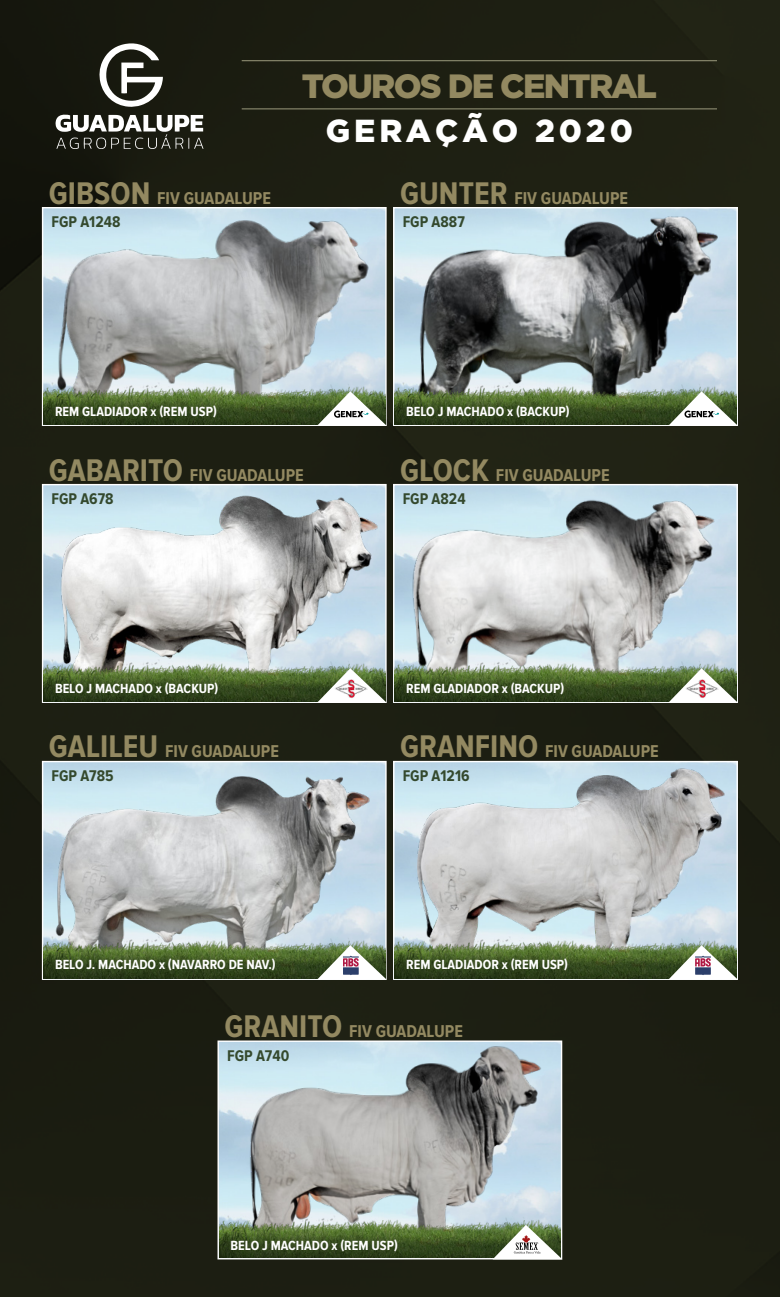
<style>
.page{position:relative;width:780px;height:1297px;background:#1d1e12}
.page>*{position:absolute;margin:0;border:0;box-sizing:border-box;transform-origin:0 0}
.t1{font:900 33.62px "Gotham";letter-spacing:-.05em;color:#938961}
.t2{font:900 31.88px "Gotham";letter-spacing:.125em;color:#fff}
.t3{font:700 17.75px "Proxima Nova Cond";color:#938961}
.t4{font:700 16.12px "Proxima Nova Cond";color:#34492d}
.t5{font:700 13.75px "Proxima Nova Cond";color:#fff}
.s1{font-size:32.5px}
</style>
<div class="page">
<hr style="left:242px;top:108px;width:475px;height:1px;background:#9b9a7d">
<hr style="left:242px;top:60px;width:475px;height:1px;background:#9b9a7d">
<svg style="left:99px;top:42px;width:64px;height:65px"></svg>
<svg style="left:56px;top:114px;width:147px;height:35px"></svg>
<img style="left:395px;top:763px;width:340px;height:162px">
<div style="left:393px;top:761px;width:344px;height:219px;border:1px solid #fff"></div>
<img style="left:414px;top:764px;width:313px;height:161px">
<img style="left:394px;top:925px;width:342px;height:53px">
<svg style="left:668px;top:945px;width:70px;height:35px"></svg>
<img style="left:44px;top:763px;width:340px;height:162px">
<div style="left:42px;top:761px;width:344px;height:219px;border:1px solid #fff"></div>
<img style="left:53px;top:773px;width:320px;height:152px">
<img style="left:43px;top:925px;width:342px;height:53px">
<svg style="left:317px;top:945px;width:70px;height:35px"></svg>
<img style="left:219px;top:1042px;width:341px;height:163px">
<div style="left:217px;top:1040px;width:345px;height:219px;border:1px solid #fff"></div>
<img style="left:245px;top:1043px;width:299px;height:162px">
<img style="left:219px;top:1205px;width:341px;height:53px">
<svg style="left:492px;top:1225px;width:70px;height:34px"></svg>
<img style="left:395px;top:486px;width:340px;height:162px">
<div style="left:393px;top:484px;width:344px;height:219px;border:1px solid #fff"></div>
<img style="left:409px;top:495px;width:309px;height:153px">
<img style="left:394px;top:648px;width:342px;height:53px">
<svg style="left:668px;top:668px;width:70px;height:35px"></svg>
<img style="left:685px;top:677px;width:33px;height:23px">
<img style="left:44px;top:486px;width:340px;height:162px">
<div style="left:42px;top:484px;width:344px;height:219px;border:1px solid #fff"></div>
<img style="left:57px;top:491px;width:323px;height:157px">
<img style="left:43px;top:648px;width:342px;height:53px">
<svg style="left:317px;top:668px;width:70px;height:35px"></svg>
<img style="left:334px;top:677px;width:33px;height:23px">
<img style="left:44px;top:209px;width:340px;height:162px">
<div style="left:42px;top:207px;width:344px;height:219px;border:1px solid #fff"></div>
<img style="left:53px;top:210px;width:330px;height:161px">
<img style="left:43px;top:371px;width:342px;height:53px">
<svg style="left:317px;top:391px;width:70px;height:35px"></svg>
<img style="left:395px;top:209px;width:340px;height:162px">
<div style="left:393px;top:207px;width:344px;height:219px;border:1px solid #fff"></div>
<img style="left:404px;top:210px;width:325px;height:161px">
<img style="left:394px;top:371px;width:342px;height:53px">
<svg style="left:668px;top:391px;width:70px;height:35px"></svg>
<p class="t3" style="left:49px;top:188px;width:223px"><span class="s1">GIBSON</span> FIV GUADALUPE</p>
<p class="t4" style="left:51px;top:213px;width:70px">FGP A1248</p>
<h1 class="t1" style="left:301px;top:67px;width:357px">TOUROS DE CENTRAL</h1>
<h2 class="t2" style="left:326px;top:112px;width:309px">GERAÇÃO 2020</h2>
<p class="t3" style="left:400px;top:188px;width:229px"><span class="s1">GUNTER</span> FIV GUADALUPE</p>
<p class="t4" style="left:402px;top:213px;width:64px">FGP A887</p>
<p class="t5" style="left:55px;top:404px;width:163px">REM GLADIADOR x (REM USP)</p>
<p class="t5" style="left:406px;top:404px;width:165px">BELO J MACHADO x (BACKUP)</p>
<p class="t3" style="left:49px;top:465px;width:256px"><span class="s1">GABARITO</span> FIV GUADALUPE</p>
<p class="t3" style="left:400px;top:465px;width:211px"><span class="s1">GLOCK</span> FIV GUADALUPE</p>
<p class="t4" style="left:51px;top:490px;width:64px">FGP A678</p>
<p class="t4" style="left:402px;top:490px;width:64px">FGP A824</p>
<p class="t5" style="left:55px;top:681px;width:165px">BELO J MACHADO x (BACKUP)</p>
<p class="t5" style="left:406px;top:681px;width:160px">REM GLADIADOR x (BACKUP)</p>
<p class="t3" style="left:49px;top:742px;width:231px"><span class="s1">GALILEU</span> FIV GUADALUPE</p>
<p class="t3" style="left:400px;top:742px;width:260px"><span class="s1">GRANFINO</span> FIV GUADALUPE</p>
<p class="t4" style="left:51px;top:767px;width:64px">FGP A785</p>
<p class="t4" style="left:402px;top:767px;width:68px">FGP A1216</p>
<p class="t5" style="left:55px;top:957px;width:222px">BELO J. MACHADO x (NAVARRO DE NAV.)</p>
<p class="t5" style="left:406px;top:957px;width:163px">REM GLADIADOR x (REM USP)</p>
<p class="t3" style="left:224px;top:1021px;width:240px"><span class="s1">GRANITO</span> FIV GUADALUPE</p>
<p class="t4" style="left:227px;top:1046px;width:64px">FGP A740</p>
<p class="t5" style="left:231px;top:1237px;width:169px">BELO J MACHADO x (REM USP)</p>
</div>
